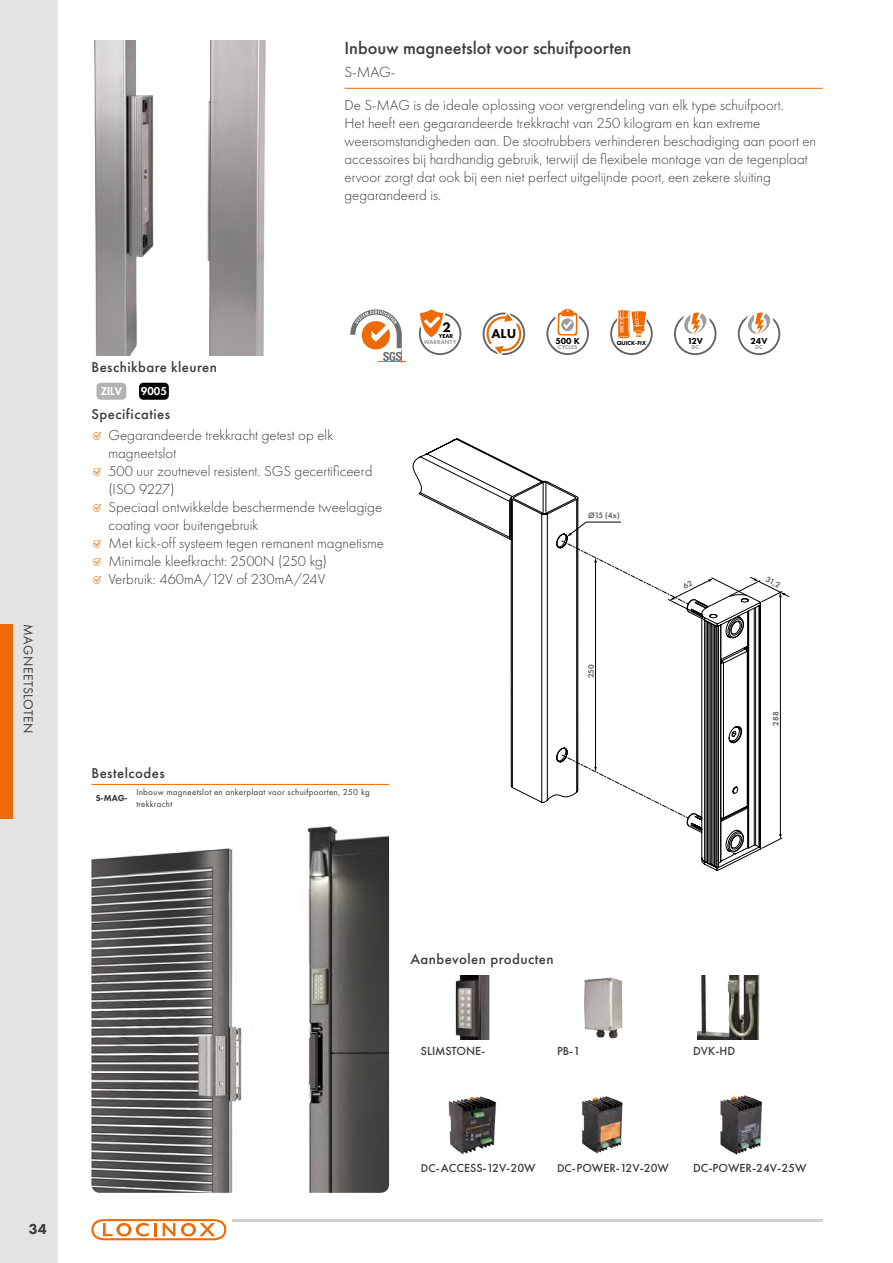
<style>
.page{position:relative;width:893px;height:1263px;background:#fff}
.page>*{position:absolute;margin:0;border:0;box-sizing:border-box;transform-origin:0 0}
.t1{font:500 18.3px "Futura PT";color:#3c3c3b}
.t2{font:300 15.3px "Futura PT";color:#3c3c3b}
.t3{font:300 15px/18px "Futura PT";color:#3c3c3b}
.t4{font:800 15px "Futura PT";color:#3c3c3b}
.t5{font:500 14.85px "Futura PT";letter-spacing:.03em;color:#3c3c3b}
.t6{font:800 14.25px "Futura PT";color:#000}
.t7{font:13.5px "Futura PT";letter-spacing:.04em;color:#3c3c3b}
.t8{font:800 13.5px "Futura PT";color:#000}
.t9{font:500 12.15px "Futura PT";color:#3c3c3b}
.t10{font:800 10.5px "Futura Std";letter-spacing:.01em;color:#fff;scale:1.06 1}
.t11{font:9px/12px "Futura PT";letter-spacing:.03em;color:#3c3c3b}
.t12{font:800 9px "Futura PT";color:#000}
.t13{font:800 9px "Futura PT";color:#3c3c3b}
.t14{font:600 8.25px "Futura PT";color:#646363}
.t15{font:800 6px "Futura PT";color:#9d9d9c}
.t16{font:800 6px "Futura PT";color:#000}
.s1{font-family:"DVG";font-weight:400;font-size:18px;color:#ed6b06}
.s2{font-size:11.7px}
</style>
<div class="page">
<div style="left:0;top:0;width:58px;height:1263px;background:#e3e3e3"></div>
<hr style="left:232px;top:1219px;width:591px;height:2px;background:#d0d0d0">
<svg style="left:91px;top:1219px;width:135px;height:21px"></svg>
<div style="left:0;top:624px;width:13px;height:195px;background:#ed6b06"></div>
<img style="left:94px;top:40px;width:172px;height:315px">
<div style="left:97px;top:383px;width:29px;height:17px;background:#b3b2b2;border-radius:4px"></div>
<div style="left:139px;top:383px;width:30px;height:17px;background:#020100;border-radius:4px"></div>
<hr style="left:344px;top:88px;width:479px;height:1px;background:#ed6b06">
<svg style="left:412px;top:438px;width:349px;height:433px"></svg>
<svg style="left:454px;top:440px;width:305px;height:422px"></svg>
<hr style="left:780px;top:596px;width:1px;height:239px;background:#000">
<svg style="left:728px;top:577px;width:61px;height:25px"></svg>
<svg style="left:761px;top:834px;width:21px;height:15px"></svg>
<img style="left:91px;top:826px;width:298px;height:367px">
<img style="left:584px;top:977px;width:39px;height:62px">
<img style="left:455px;top:976px;width:35px;height:64px">
<img style="left:582px;top:1096px;width:41px;height:58px">
<img style="left:448px;top:1096px;width:49px;height:59px">
<img style="left:698px;top:976px;width:62px;height:64px">
<img style="left:720px;top:1095px;width:43px;height:60px">
<svg style="left:350px;top:308px;width:431px;height:55px"></svg>
<hr style="left:91px;top:784px;width:41px;height:1px;background:#ed6b06">
<hr style="left:132px;top:784px;width:257px;height:1px;background:#ed6b06">
<svg style="left:562px;top:522px;width:151px;height:296px"></svg>
<p class="t7" style="left:36px;top:624px;width:111px;rotate:90deg">MAGNEETSLOTEN</p>
<p class="t1" style="left:344px;top:37px;width:289px">Inbouw magneetslot voor schuifpoorten</p>
<p class="t2" style="left:344px;top:63px;width:53px">S-MAG-</p>
<p class="t3" style="left:344px;top:96px;width:473px">De S-MAG is de ideale oplossing voor vergrendeling van elk type schuifpoort.<br>Het heeft een gegarandeerde trekkracht van 250 kilogram en kan extreme weersomstandigheden aan. De stootrubbers verhinderen beschadiging aan poort en accessoires bij hardhandig gebruik, terwijl de flexibele montage van de tegenplaat ervoor zorgt dat ook bij een niet perfect uitgelijnde poort, een zekere sluiting gegarandeerd is.</p>
<p class="t5" style="left:91px;top:358px;width:127px">Beschikbare kleuren</p>
<p class="t10" style="left:101px;top:384px;width:21px">ZILV</p>
<p class="t10" style="left:141px;top:384px;width:26px">9005</p>
<p class="t5" style="left:91px;top:405px;width:80px">Specificaties</p>
<p class="t3" style="left:108px;top:426px;width:226px;text-indent:-17px"><span class="s1">●</span> Gegarandeerde trekkracht getest op elk magneetslot</p>
<p class="t3" style="left:108px;top:462px;width:266px;text-indent:-17px"><span class="s1">●</span> 500 uur zoutnevel resistent. SGS gecertificeerd (ISO 9227)</p>
<p class="t3" style="left:108px;top:498px;width:275px;text-indent:-17px"><span class="s1">●</span> Speciaal ontwikkelde beschermende tweelagige coating voor buitengebruik</p>
<p class="t3" style="left:91px;top:534px;width:294px"><span class="s1">●</span> Met kick-off systeem tegen remanent magnetisme</p>
<p class="t3" style="left:91px;top:552px;width:237px"><span class="s1">●</span> Minimale kleefkracht: 2500N (250 kg)</p>
<p class="t3" style="left:91px;top:570px;width:235px"><span class="s1">●</span> Verbruik: 460mA/12V of 230mA/24V</p>
<p class="t6" style="left:442px;top:318px;width:10px">2</p>
<p class="t15" style="left:424px;top:338px;width:34px">WARRANTY</p>
<p class="t16" style="left:439px;top:333px;width:16px">YEAR</p>
<p class="t8" style="left:491px;top:325px;width:26px">ALU</p>
<p class="t5" style="left:91px;top:764px;width:75px">Bestelcodes</p>
<p class="t13" style="left:96px;top:792px;width:34px">S-MAG-</p>
<p class="t11" style="left:136px;top:786px;width:235px">Inbouw magneetslot en ankerplaat voor schuifpoorten, 250 kg trekkracht</p>
<p class="t12" style="left:555px;top:335px;width:26px">500 K</p>
<p class="t16" style="left:617px;top:339px;width:31px">QUICK-FIX</p>
<p class="t12" style="left:687px;top:335px;width:17px">12V</p>
<p class="t15" style="left:691px;top:344px;width:9px">DC</p>
<p class="t15" style="left:558px;top:343px;width:21px">CYCLES</p>
<p class="t14" style="left:588px;top:510px;width:33px">Ø15 (4x)</p>
<p class="t14" style="left:586px;top:678px;width:16px;rotate:-90deg">250</p>
<p class="t12" style="left:751px;top:335px;width:18px">24V</p>
<p class="t15" style="left:755px;top:344px;width:9px">DC</p>
<p class="t14" style="left:769px;top:574px;width:16px;rotate:27deg">31,2</p>
<p class="t14" style="left:771px;top:726px;width:16px;rotate:-90deg">288</p>
<p class="t4" style="left:29px;top:1220px;width:19px">34</p>
<p class="t5" style="left:410px;top:950px;width:145px">Aanbevolen producten</p>
<p class="t9" style="left:421px;top:1044px;width:66px">SLIMSTONE-</p>
<p class="t9" style="left:557px;top:1044px;width:25px">PB-1</p>
<p class="t9" style="left:693px;top:1044px;width:44px">DVK-HD</p>
<p class="t9" style="left:421px;top:1161px;width:116px"><span class="s2">DC-</span>ACCESS-12V-20W</p>
<p class="t9" style="left:557px;top:1161px;width:113px"><span class="s2">DC-</span>POWER-12V-20W</p>
<p class="t9" style="left:693px;top:1161px;width:115px">DC-POWER-24V-25W</p>
</div>
